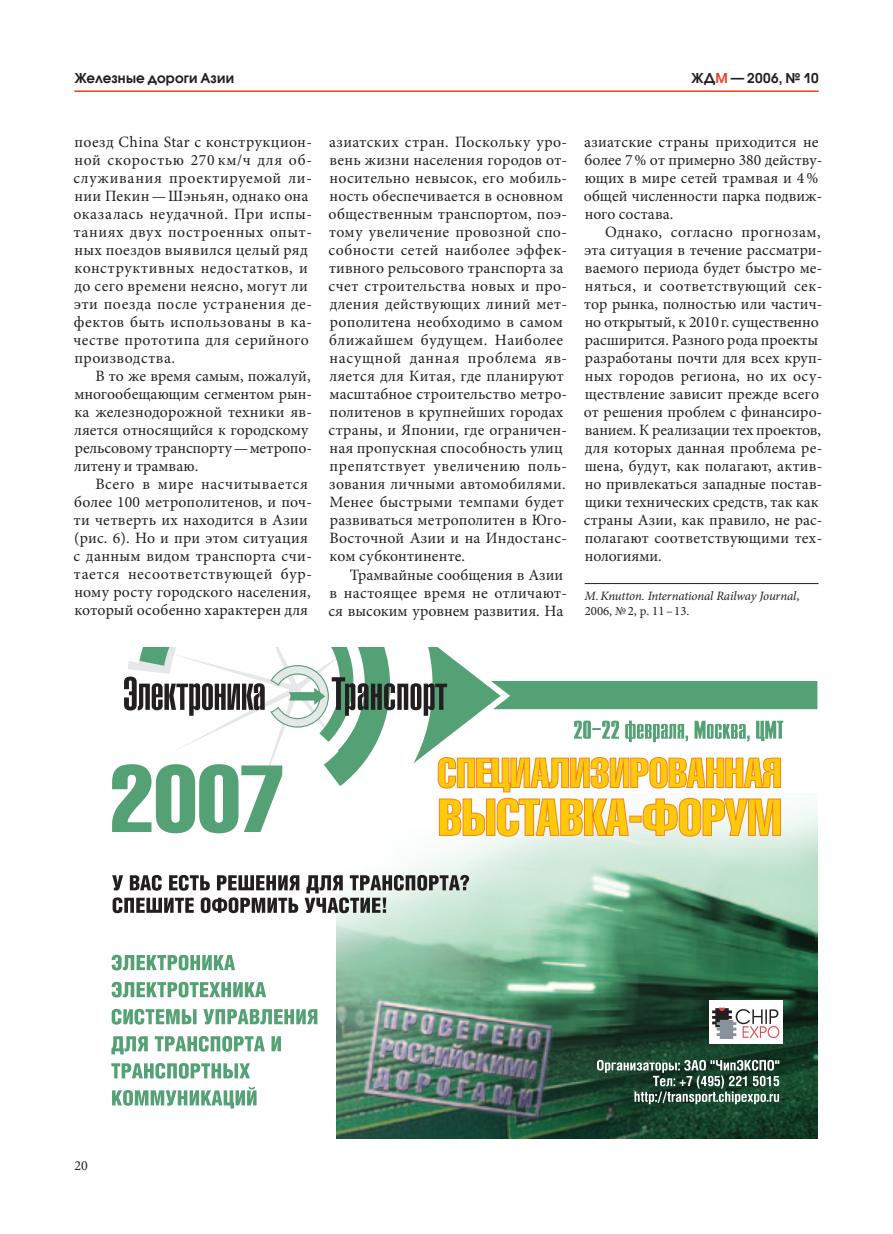
<style>
.page{position:relative;width:893px;height:1234px;background:#fff}
.page>*{position:absolute;margin:0;border:0;box-sizing:border-box;transform-origin:0 0}
.t1{font:15.75px/18px "Minion Pro";letter-spacing:.015em;color:#231f20}
.t2{font:15.75px/18px "Minion Pro";letter-spacing:.035em;color:#231f20}
.t3{font:13.95px "Minion Pro";color:#231f20}
.t4{font:600 13.5px "Avant Garde Gothic C";letter-spacing:.015em;color:#231f20}
.t5{font:italic 12.75px/15px "Minion Pro";letter-spacing:-.01em;color:#231f20}
.s1{color:#ef3e22}
.s2{font-style:normal}
</style>
<div class="page">
<hr style="left:585px;top:583px;width:234px;height:1px;background:#231f20">
<hr style="left:74px;top:90px;width:745px;height:2px;background:#ef3e22">
<img style="left:336px;top:836px;width:481px;height:302px">
<div style="left:709px;top:1000px;width:73px;height:43px;background:#fff"></div>
<svg style="left:712px;top:1007px;width:67px;height:31px"></svg>
<svg style="left:112px;top:874px;width:357px;height:38px"></svg>
<svg style="left:111px;top:954px;width:206px;height:154px"></svg>
<svg style="left:597px;top:1059px;width:182px;height:44px;background:#4f6c5c"></svg>
<svg style="left:336px;top:836px;width:122px;height:11px"></svg>
<svg style="left:112px;top:647px;width:705px;height:189px"></svg>
<p class="t4" style="left:74px;top:70px;width:161px">Железные дороги Азии</p>
<p class="t4" style="left:691px;top:70px;width:129px">ЖД<span class="s1">М</span> — 2006, № 10</p>
<p class="t2" style="left:73px;top:133px;width:240px">поезд China Star с конструкцион&shy;ной скоростью 270 км/ч для об&shy;служивания проектируемой ли&shy;нии Пекин—Шэньян, однако она оказалась неудачной. При испы&shy;таниях двух построенных опыт&shy;ных поездов выявился целый ряд конструктивных недостатков, и до сего времени неясно, могут ли эти поезда после устранения де&shy;фектов быть использованы в ка&shy;честве прототипа для серийного производства.</p>
<p class="t1" style="left:74px;top:367px;width:239px;text-indent:21px">В то же время самым, пожалуй, многообещающим сегментом рын&shy;ка железнодорожной техники яв&shy;ляется относящийся к городскому рельсовому транспорту—метропо&shy;литену и трамваю.</p>
<p class="t1" style="left:73px;top:475px;width:240px;text-indent:22px">Всего в мире насчитывается более 100 метрополитенов, и поч&shy;ти четверть их находится в Азии (рис. 6). Но и при этом ситуация с данным видом транспорта счи&shy;тается несоответствующей бур&shy;ному росту городского населения, который особенно характерен для</p>
<p class="t1" style="left:329px;top:133px;width:240px">азиатских стран. Поскольку уро&shy;вень жизни населения городов от&shy;носительно невысок, его мобиль&shy;ность обеспечивается в основном общественным транспортом, поэ&shy;тому увеличение провозной спо&shy;собности сетей наиболее эффек&shy;тивного рельсового транспорта за счет строительства новых и про&shy;дления действующих линий мет&shy;рополитена необходимо в самом ближайшем будущем. Наиболее насущной данная проблема яв&shy;ляется для Китая, где планируют масштабное строительство метро&shy;политенов в крупнейших городах страны, и Японии, где ограничен&shy;ная пропускная способность улиц препятствует увеличению поль&shy;зования личными автомобилями.<br>Менее быстрыми темпами будет развиваться метрополитен в Юго-<br>Восточной Азии и на Индостанс&shy;ком субконтиненте.</p>
<p class="t1" style="left:329px;top:565px;width:240px;text-indent:21px">Трамвайные сообщения в Азии в настоящее время не отличают&shy;ся высоким уровнем развития. На</p>
<p class="t1" style="left:584px;top:133px;width:240px">азиатские страны приходится не более 7% от примерно 380 действу&shy;ющих в мире сетей трамвая и 4% общей численности парка подвиж&shy;ного состава.</p>
<p class="t1" style="left:584px;top:223px;width:240px;text-indent:21px">Однако, согласно прогнозам, эта ситуация в течение рассматри&shy;ваемого периода будет быстро ме&shy;няться, и соответствующий сек&shy;тор рынка, полностью или частич&shy;но открытый, к 2010 г. существенно расширится. Разного рода проекты разработаны почти для всех круп&shy;ных городов региона, но их осу&shy;ществление зависит прежде всего от решения проблем с финансиро&shy;ванием. К реализации тех проектов, для которых данная проблема ре&shy;шена, будут, как полагают, актив&shy;но привлекаться западные постав&shy;щики технических средств, так как страны Азии, как правило, не рас&shy;полагают соответствующими тех&shy;нологиями.</p>
<p class="t5" style="left:585px;top:588px;width:216px">M. Knutton. International Railway Journal<span class="s2">,<br>2006, №2, р. 11–13.</span></p>
<p class="t3" style="left:74px;top:1155px;width:15px">20</p>
</div>
